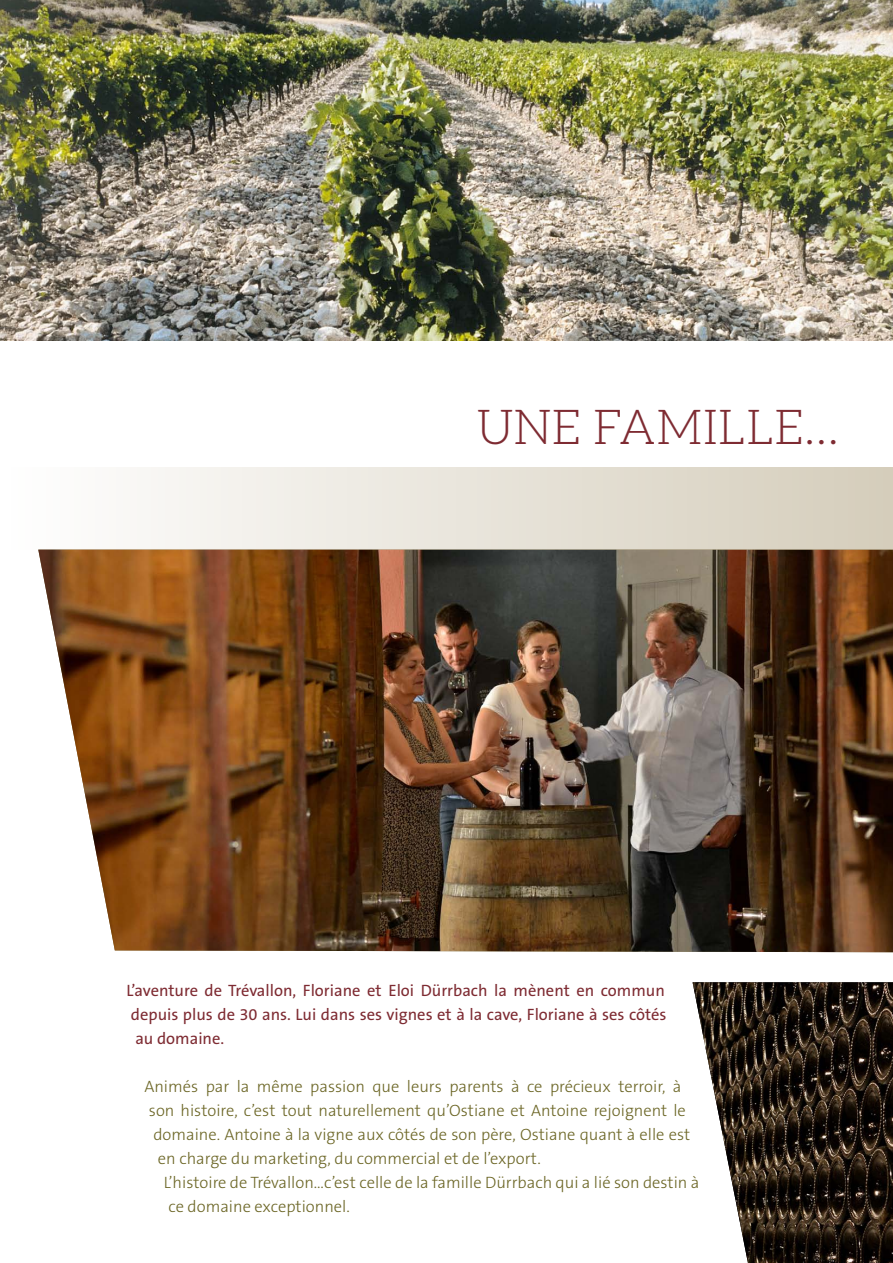
<style>
.page{position:relative;width:893px;height:1263px;background:#fff}
.page>*{position:absolute;margin:0;border:0;box-sizing:border-box;transform-origin:0 0}
.t1{font:300 48.3px "Aleo";color:#7e2b32}
.t2{font:300 16.5px "The Sans B3";color:#6c6626}
.t3{font:16.5px/24px "The Sans B5 Plain";color:#7e2b32;text-align:justify}
</style>
<div class="page">
<img style="left:693px;top:982px;width:200px;height:281px">
<img style="left:38px;top:550px;width:855px;height:402px">
<img style="left:0;top:0;width:893px;height:340px">
<div style="left:0;top:467px;width:893px;height:83px;background:linear-gradient(to right,#fff,#d5cdbb)"></div>
<h1 class="t1" style="left:477px;top:401px;width:363px">UNE FAMILLE…</h1>
<p class="t3" style="left:126px;top:979px;width:542px">L’aventure de Trévallon, Floriane et Eloi Dürrbach la mènent en commun depuis plus de 30 ans. Lui dans ses vignes et à la cave, Floriane à ses côtés au domaine.</p>
<p class="t2" style="left:144px;top:1078px;width:539px">Animés par la même passion que leurs parents à ce précieux terroir, à</p>
<p class="t2" style="left:149px;top:1102px;width:538px">son histoire, c’est tout naturellement qu’Ostiane et Antoine rejoignent le</p>
<p class="t2" style="left:153px;top:1126px;width:538px">domaine. Antoine à la vigne aux côtés de son père, Ostiane quant à elle est</p>
<p class="t2" style="left:158px;top:1150px;width:384px">en charge du marketing, du commercial et de l’export.</p>
<p class="t2" style="left:164px;top:1174px;width:537px">L’histoire de Trévallon…c’est celle de la famille Dürrbach qui a lié son destin à</p>
<p class="t2" style="left:168px;top:1198px;width:183px">ce domaine exceptionnel.</p>
</div>
